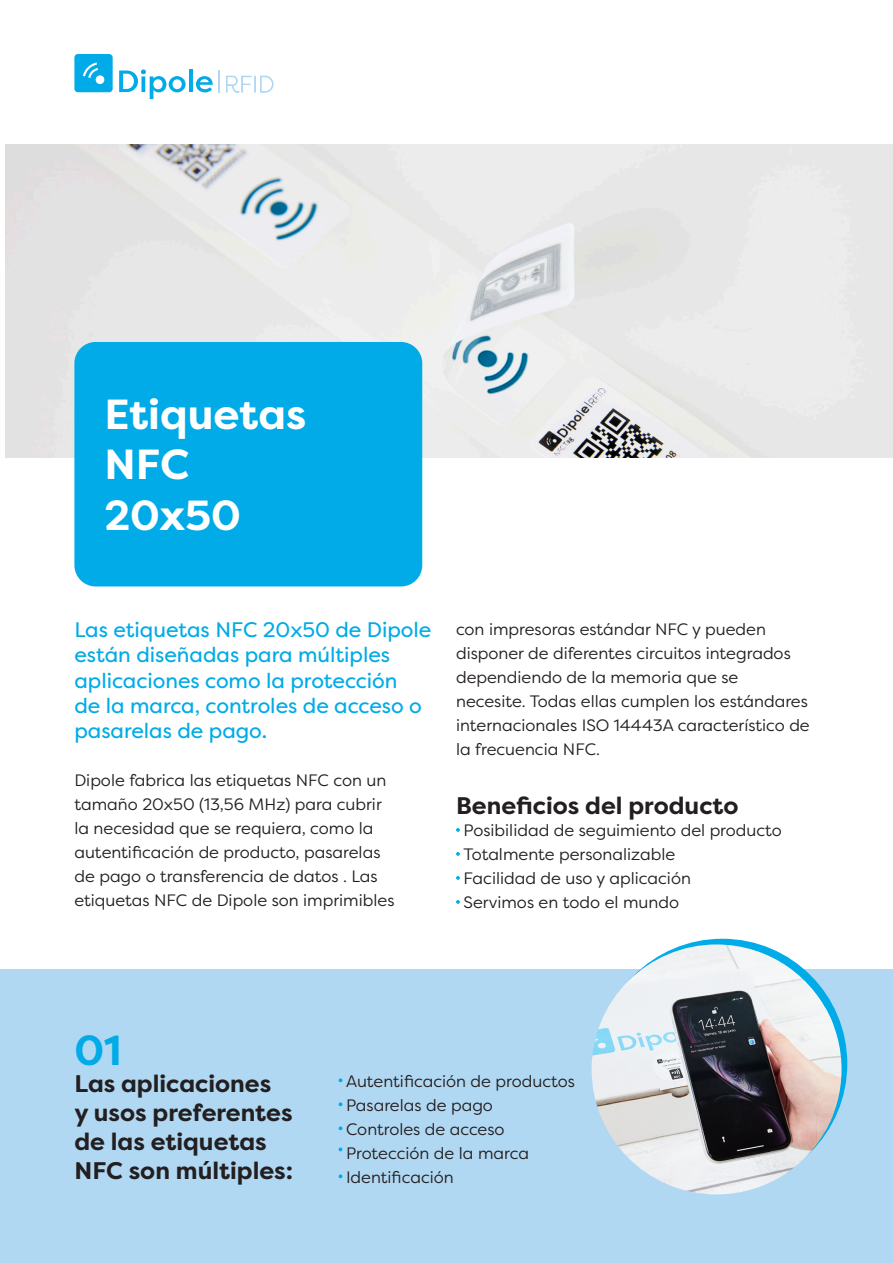
<style>
.page{position:relative;width:893px;height:1263px;background:#fff}
.page>*{position:absolute;margin:0;border:0;box-sizing:border-box;transform-origin:0 0}
.t1{font:700 42px "Filson Pro";color:#fff}
.t2{font:700 42px "Filson Pro";color:#00abe7}
.t3{font:700 24px "Filson Pro";color:#231f20}
.t4{font:21px/25.2px "Filson Pro";color:#00abe7}
.t5{font:16.5px/24px "Filson Pro";color:#231f20}
</style>
<div class="page">
<div style="left:0;top:969px;width:893px;height:294px;background:#b1d8f2"></div>
<img style="left:6px;top:145px;width:887px;height:313px">
<div style="left:74px;top:342px;width:348px;height:244px;background:#00abe7;border-radius:21px"></div>
<svg style="left:339px;top:1078px;width:3px;height:4px"></svg>
<svg style="left:339px;top:1102px;width:3px;height:4px"></svg>
<svg style="left:339px;top:1126px;width:3px;height:4px"></svg>
<svg style="left:339px;top:1147px;width:3px;height:4px"></svg>
<svg style="left:339px;top:1174px;width:3px;height:4px"></svg>
<svg style="left:119px;top:69px;width:67px;height:30px"></svg>
<hr style="left:189px;top:70px;width:4px;height:22px;background:#00abe7">
<svg style="left:74px;top:54px;width:39px;height:38px"></svg>
<svg style="left:196px;top:70px;width:23px;height:22px"></svg>
<svg style="left:226px;top:76px;width:47px;height:17px"></svg>
<img style="left:592px;top:944px;width:241px;height:250px">
<img style="left:825px;top:1007px;width:16px;height:125px">
<svg style="left:456px;top:828px;width:4px;height:4px"></svg>
<svg style="left:456px;top:852px;width:4px;height:4px"></svg>
<svg style="left:456px;top:876px;width:4px;height:4px"></svg>
<svg style="left:456px;top:900px;width:4px;height:4px"></svg>
<p class="t1" style="left:104px;top:388px;width:203px">Etiquetas</p>
<p class="t1" style="left:104px;top:438px;width:86px">NFC</p>
<p class="t1" style="left:104px;top:489px;width:138px">20x50</p>
<p class="t4" style="left:74px;top:617px;width:358px">Las etiquetas NFC 20x50 de Dipole están diseñadas para múltiples aplicaciones como la protección<br>de la marca, controles de acceso o pasarelas de pago.</p>
<p class="t5" style="left:74px;top:768px;width:322px">Dipole fabrica las etiquetas NFC con un tamaño 20x50 (13,56 MHz) para cubrir la necesidad que se requiera, como la autentificación de producto, pasarelas de pago o transferencia de datos . Las etiquetas NFC de Dipole son imprimibles</p>
<p class="t5" style="left:456px;top:617px;width:355px">con impresoras estándar NFC y pueden disponer de diferentes circuitos integrados dependiendo de la memoria que se necesite. Todas ellas cumplen los estándares internacionales ISO 14443A característico de la frecuencia NFC.</p>
<p class="t3" style="left:456px;top:790px;width:284px">Beneficios del producto</p>
<p class="t5" style="left:464px;top:818px;width:320px">Posibilidad de seguimiento del producto</p>
<p class="t5" style="left:464px;top:842px;width:213px">Totalmente personalizable</p>
<p class="t5" style="left:464px;top:866px;width:229px">Facilidad de uso y aplicación</p>
<p class="t5" style="left:464px;top:890px;width:217px">Servimos en todo el mundo</p>
<p class="t2" style="left:74px;top:1023px;width:48px">01</p>
<p class="t3" style="left:74px;top:1068px;width:198px">Las aplicaciones</p>
<p class="t3" style="left:74px;top:1097px;width:220px">y usos preferentes</p>
<p class="t3" style="left:74px;top:1126px;width:194px">de las etiquetas</p>
<p class="t3" style="left:74px;top:1155px;width:220px">NFC son múltiples:</p>
<p class="t5" style="left:346px;top:1068px;width:230px">Autentificación de productos</p>
<p class="t5" style="left:346px;top:1092px;width:148px">Pasarelas de pago</p>
<p class="t5" style="left:346px;top:1116px;width:160px">Controles de acceso</p>
<p class="t5" style="left:346px;top:1140px;width:184px">Protección de la marca</p>
<p class="t5" style="left:346px;top:1164px;width:109px">Identificación</p>
</div>
